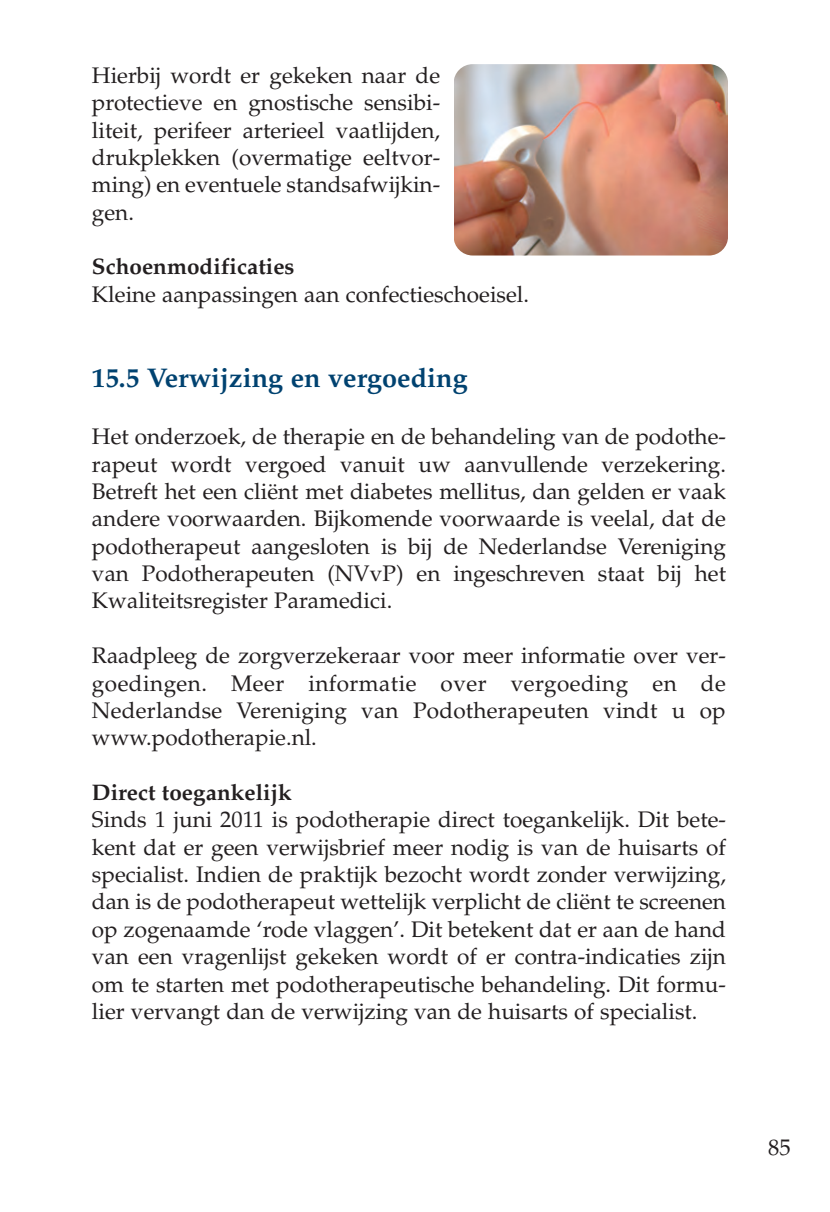
<style>
.page{position:relative;width:830px;height:1212px;background:#fff}
.page>*{position:absolute;margin:0;border:0;box-sizing:border-box;transform-origin:0 0}
.t1{font:700 27px "Palatino";color:#004270}
.t2{font:22.5px/27.4px "Palatino";color:#231f20;text-align:justify}
.t3{font:700 22.5px "Palatino";color:#231f20}
</style>
<div class="page">
<img style="left:454px;top:64px;width:273px;height:191px;border-radius:19px">
<p class="t2" style="left:92px;top:64px;width:349px">Hierbij wordt er gekeken naar de protectieve en gnostische sensibi&shy;liteit, perifeer arterieel vaatlijden, drukplekken (overmatige eeltvor&shy;ming) en eventuele standsafwijkin&shy;gen.</p>
<p class="t3" style="left:92px;top:258px;width:204px">Schoenmodificaties</p>
<p class="t2" style="left:92px;top:283px;width:438px">Kleine aanpassingen aan confectieschoeisel.</p>
<p class="t1" style="left:92px;top:368px;width:377px">15.5 Verwijzing en vergoeding</p>
<p class="t2" style="left:92px;top:425px;width:635px">Het onderzoek, de therapie en de behandeling van de podothe&shy;rapeut wordt vergoed vanuit uw aanvullende verzekering.<br>Betreft het een cliënt met diabetes mellitus, dan gelden er vaak andere voorwaarden. Bijkomende voorwaarde is veelal, dat de podotherapeut aangesloten is bij de Nederlandse Vereniging van Podotherapeuten (NVvP) en ingeschreven staat bij het Kwaliteitsregister Paramedici.</p>
<p class="t2" style="left:92px;top:644px;width:635px">Raadpleeg de zorgverzekeraar voor meer informatie over ver&shy;goedingen. Meer informatie over vergoeding en de Nederlandse Vereniging van Podotherapeuten vindt u op www.podotherapie.nl.</p>
<p class="t3" style="left:92px;top:784px;width:201px">Direct toegankelijk</p>
<p class="t2" style="left:92px;top:808px;width:635px">Sinds 1 juni 2011 is podotherapie direct toegankelijk. Dit bete&shy;kent dat er geen verwijsbrief meer nodig is van de huisarts of specialist. Indien de praktijk bezocht wordt zonder verwijzing, dan is de podotherapeut wettelijk verplicht de cliënt te screenen op zogenaamde ‘rode vlaggen’. Dit betekent dat er aan de hand van een vragenlijst gekeken wordt of er contra-indicaties zijn om te starten met podotherapeutische behandeling. Dit formu&shy;lier vervangt dan de verwijzing van de huisarts of specialist.</p>
<p class="t2" style="left:767px;top:1136px;width:24px">85</p>
</div>
